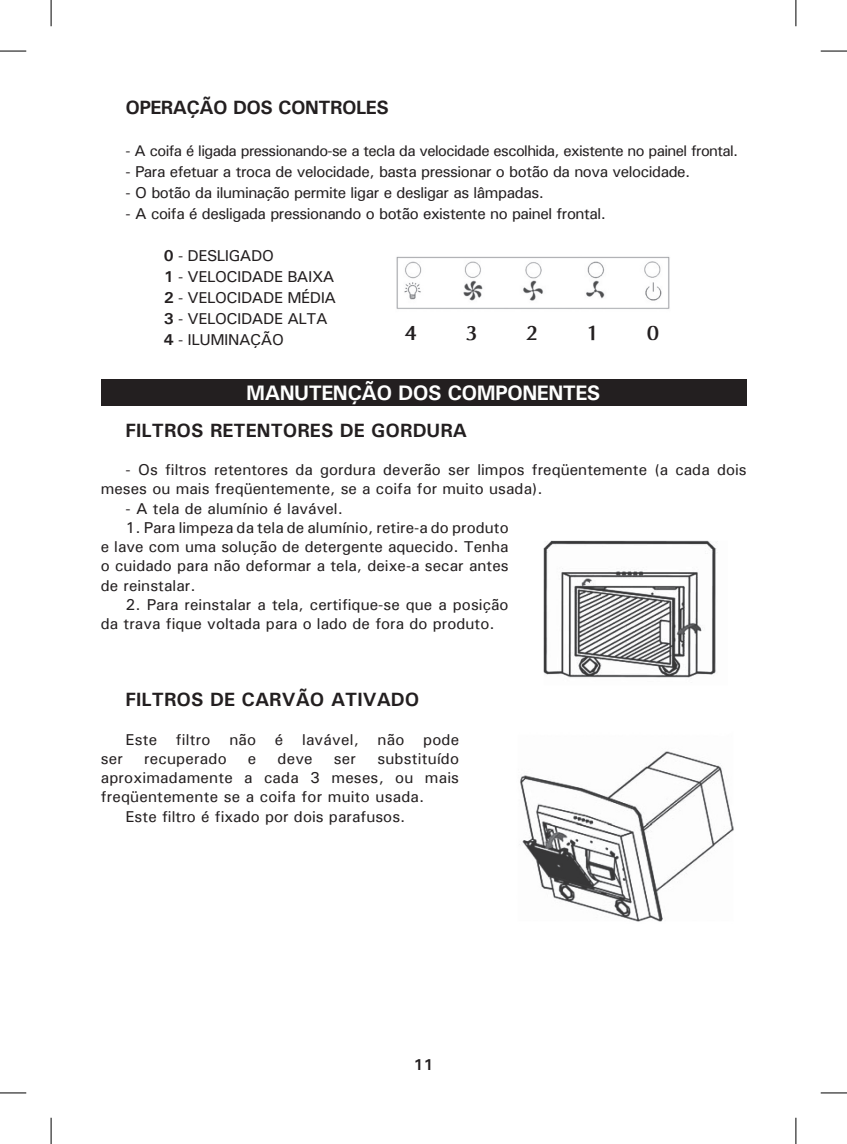
<style>
.page{position:relative;width:847px;height:1144px;background:#fff}
.page>*{position:absolute;margin:0;border:0;box-sizing:border-box;transform-origin:0 0}
.t1{font:700 21px "Univers";letter-spacing:-.03em;color:#fff}
.t2{font:700 21px "Optima";color:#231f20}
.t3{font:700 19.25px "Univers";color:#231f20}
.t4{font:700 19.25px "Univers";letter-spacing:-.03em;color:#231f20}
.t5{font:15.75px/19.2px "Univers";color:#231f20}
.t6{font:15.75px/21px "Univers";letter-spacing:-.03em;color:#231f20}
.t7{font:700 15.75px "Univers";color:#231f20}
.t8{font:15.4px "Univers";letter-spacing:-.04em;color:#231f20}
.s1{font-weight:700}
</style>
<div class="page">
<img style="left:396px;top:256px;width:274px;height:53px">
<div style="left:101px;top:380px;width:645px;height:26px;background:#231f20"></div>
<img style="left:543px;top:540px;width:175px;height:138px">
<img style="left:520px;top:751px;width:214px;height:171px">
<svg style="left:0;top:51px;width:26px;height:1px"></svg>
<svg style="left:820px;top:51px;width:26px;height:1px"></svg>
<svg style="left:0;top:1092px;width:26px;height:1px"></svg>
<svg style="left:820px;top:1092px;width:26px;height:1px"></svg>
<svg style="left:51px;top:0;width:1px;height:26px"></svg>
<svg style="left:51px;top:1118px;width:1px;height:26px"></svg>
<svg style="left:795px;top:0;width:1px;height:26px"></svg>
<svg style="left:795px;top:1118px;width:1px;height:26px"></svg>
<p class="t4" style="left:125px;top:96px;width:264px">OPERAÇÃO DOS CONTROLES</p>
<p class="t8" style="left:125px;top:141px;width:614px">- A coifa é ligada pressionando-se a tecla da velocidade escolhida, existente no painel frontal.</p>
<p class="t6" style="left:125px;top:161px;width:566px">- Para efetuar a troca de velocidade, basta pressionar o botão da nova velocidade.</p>
<p class="t6" style="left:125px;top:182px;width:420px">- O botão da iluminação permite ligar e desligar as lâmpadas.</p>
<p class="t6" style="left:125px;top:203px;width:482px">- A coifa é desligada pressionando o botão existente no painel frontal.</p>
<p class="t6" style="left:164px;top:245px;width:174px"><span class="s1">0</span> - DESLIGADO<br><span class="s1">1</span> - VELOCIDADE BAIXA<br><span class="s1">2</span> - VELOCIDADE MÉDIA<br><span class="s1">3</span> - VELOCIDADE ALTA<br><span class="s1">4</span> - ILUMINAÇÃO</p>
<h1 class="t1" style="left:246px;top:379px;width:355px">MANUTENÇÃO DOS COMPONENTES</h1>
<p class="t3" style="left:125px;top:418px;width:343px">FILTROS RETENTORES DE GORDURA</p>
<p class="t5" style="left:101px;top:460px;width:647px;text-indent:25px">- Os filtros retentores da gordura deverão ser limpos freqüentemente (a cada dois meses ou mais freqüentemente, se a coifa for muito usada).</p>
<p class="t5" style="left:125px;top:498px;width:219px">- A tela de alumínio é lavável.</p>
<p class="t5" style="left:101px;top:518px;width:409px;text-align:justify;text-indent:25px">1. Para limpeza da tela de alumínio, retire-a do produto e lave com uma solução de detergente aquecido. Tenha o cuidado para não deformar a tela, deixe-a secar antes de reinstalar.</p>
<p class="t5" style="left:101px;top:595px;width:409px;text-indent:25px">2. Para reinstalar a tela, certifique-se que a posição da trava fique voltada para o lado de fora do produto.</p>
<h1 class="t2" style="left:404px;top:320px;width:14px">4</h1>
<h1 class="t2" style="left:465px;top:320px;width:14px">3</h1>
<h1 class="t2" style="left:525px;top:320px;width:14px">2</h1>
<h1 class="t2" style="left:586px;top:320px;width:14px">1</h1>
<h1 class="t2" style="left:646px;top:320px;width:14px">0</h1>
<p class="t3" style="left:125px;top:688px;width:295px">FILTROS DE CARVÃO ATIVADO</p>
<p class="t5" style="left:125px;top:729px;width:335px">Este filtro não é lavável, não pode</p>
<p class="t5" style="left:101px;top:749px;width:24px">ser</p>
<p class="t5" style="left:144px;top:749px;width:84px">recuperado</p>
<p class="t5" style="left:248px;top:749px;width:10px">e</p>
<p class="t5" style="left:277px;top:749px;width:37px">deve</p>
<p class="t5" style="left:334px;top:749px;width:24px">ser</p>
<p class="t5" style="left:377px;top:749px;width:83px">substituído</p>
<p class="t5" style="left:101px;top:768px;width:360px">aproximadamente a cada 3 meses, ou mais</p>
<p class="t5" style="left:101px;top:787px;width:325px">freqüentemente se a coifa for muito usada.</p>
<p class="t5" style="left:125px;top:806px;width:281px">Este filtro é fixado por dois parafusos.</p>
<p class="t7" style="left:413px;top:1055px;width:21px">11</p>
</div>
